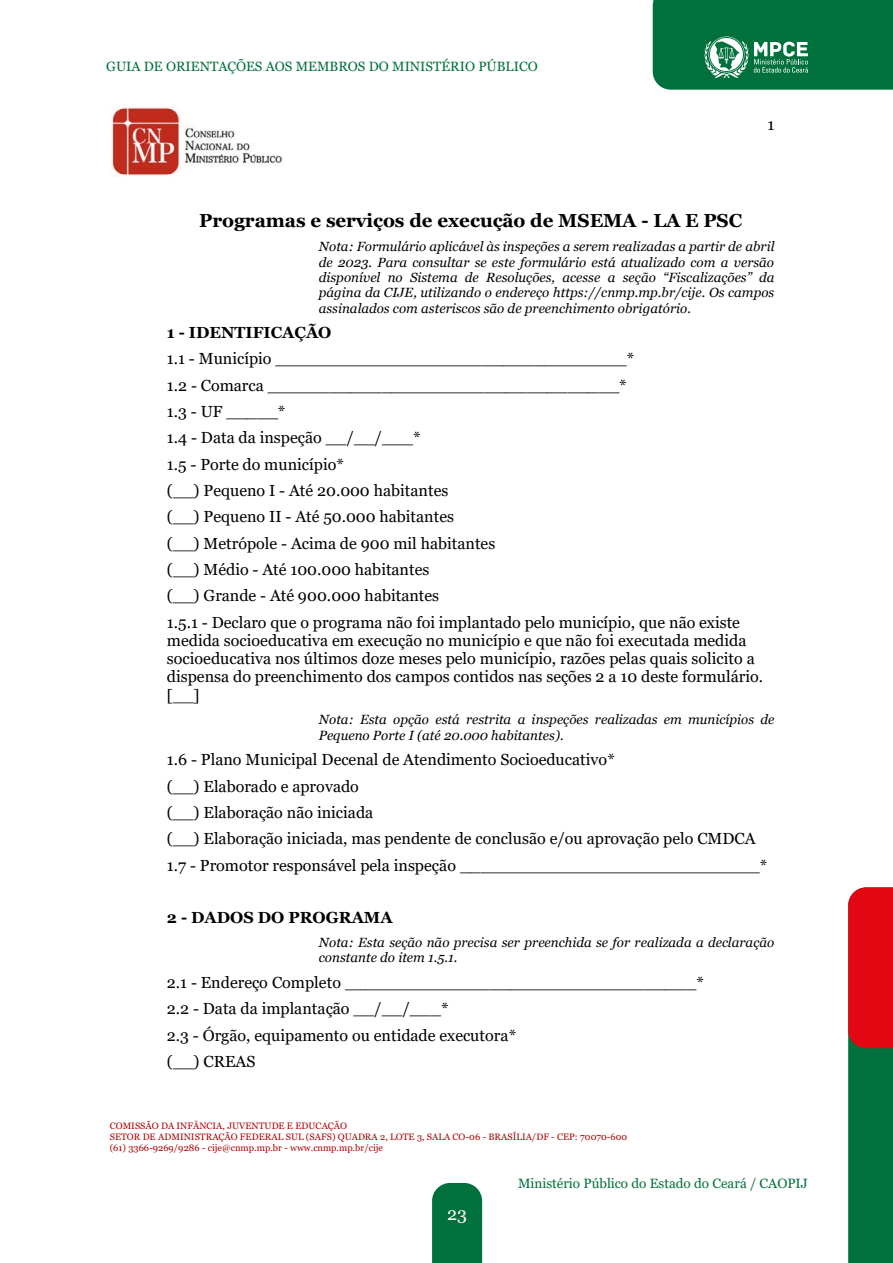
<style>
.page{position:relative;width:893px;height:1263px;background:#fff}
.page>*{position:absolute;margin:0;border:0;box-sizing:border-box;transform-origin:0 0}
.t1{font:700 18.75px "Georgia";color:#000}
.t2{font:18px "Georgia";color:#fff}
.t3{font:16.05px/26.2px "Georgia";color:#000}
.t4{font:700 16.05px "Georgia";color:#000}
.t5{font:13.5px "Georgia";color:#00713c}
.t6{font:italic 13.35px/15.3px "Georgia";color:#000}
.t7{font:9.3px/10.6px "Georgia";color:#ae0103}
</style>
<div class="page">
<svg style="left:848px;top:887px;width:45px;height:376px;background:#60452c"></svg>
<div style="left:432px;top:1183px;width:50px;height:80px;background:#00713c"></div>
<svg style="left:653px;top:0;width:240px;height:90px;background:#117a49"></svg>
<img style="left:110px;top:106px;width:174px;height:70px">
<p class="t5" style="left:106px;top:58px;width:433px">GUIA DE ORIENTAÇÕES AOS MEMBROS DO MINISTÉRIO PÚBLICO</p>
<p class="t3" style="left:768px;top:112px;width:8px">1</p>
<p class="t1" style="left:199px;top:208px;width:544px">Programas e serviços de execução de MSEMA - LA E PSC</p>
<p class="t6" style="left:319px;top:239px;width:457px;text-align:justify">Nota: Formulário aplicável às inspeções a serem realizadas a partir de abril de 2023. Para consultar se este formulário está atualizado com a versão disponível no Sistema de Resoluções, acesse a seção “Fiscalizações” da página da CIJE, utilizando o endereço https://cnmp.mp.br/cije. Os campos assinalados com asteriscos são de preenchimento obrigatório.</p>
<p class="t4" style="left:167px;top:322px;width:166px">1 - IDENTIFICAÇÃO</p>
<p class="t3" style="left:167px;top:346px;width:575px">1.1 - Município __________________________________*<br>1.2 - Comarca __________________________________*<br>1.3 - UF _____*<br>1.4 - Data da inspeção __/__/___*<br>1.5 - Porte do município*<br>(__) Pequeno I - Até 20.000 habitantes<br>(__) Pequeno II - Até 50.000 habitantes<br>(__) Metrópole - Acima de 900 mil habitantes<br>(__) Médio - Até 100.000 habitantes<br>(__) Grande - Até 900.000 habitantes<br>1.5.1 - Declaro que o programa não foi implantado pelo município, que não existe</p>
<p class="t3" style="left:167px;top:631px;width:598px;line-height:18.3px">medida socioeducativa em execução no município e que não foi executada medida socioeducativa nos últimos doze meses pelo município, razões pelas quais solicito a dispensa do preenchimento dos campos contidos nas seções 2 a 10 deste formulário. [__]</p>
<p class="t6" style="left:319px;top:712px;width:457px">Nota: Esta opção está restrita a inspeções realizadas em municípios de<br>Pequeno Porte I (até 20.000 habitantes).</p>
<p class="t3" style="left:167px;top:747px;width:602px">1.6 - Plano Municipal Decenal de Atendimento Socioeducativo*<br>(__) Elaborado e aprovado<br>(__) Elaboração não iniciada<br>(__) Elaboração iniciada, mas pendente de conclusão e/ou aprovação pelo CMDCA 1.7 - Promotor responsável pela inspeção _____________________________*</p>
<p class="t4" style="left:167px;top:907px;width:227px">2 - DADOS DO PROGRAMA</p>
<p class="t6" style="left:319px;top:935px;width:457px">Nota: Esta seção não precisa ser preenchida se for realizada a declaração constante do item 1.5.1.</p>
<p class="t3" style="left:167px;top:970px;width:539px">2.1 - Endereço Completo __________________________________* 2.2 - Data da implantação __/__/___*<br>2.3 - Órgão, equipamento ou entidade executora*<br>(__) CREAS</p>
<p class="t7" style="left:110px;top:1121px;width:519px">COMISSÃO DA INFÂNCIA, JUVENTUDE E EDUCAÇÃO<br>SETOR DE ADMINISTRAÇÃO FEDERAL SUL (SAFS) QUADRA 2, LOTE 3, SALA CO-06 - BRASÍLIA/DF - CEP: 70070-600 (61) 3366-9269/9286 - cije@cnmp.mp.br - www.cnmp.mp.br/cije</p>
<p class="t2" style="left:447px;top:1203px;width:21px">23</p>
<p class="t5" style="left:518px;top:1175px;width:291px">Ministério Público do Estado do Ceará / CAOPIJ</p>
</div>
